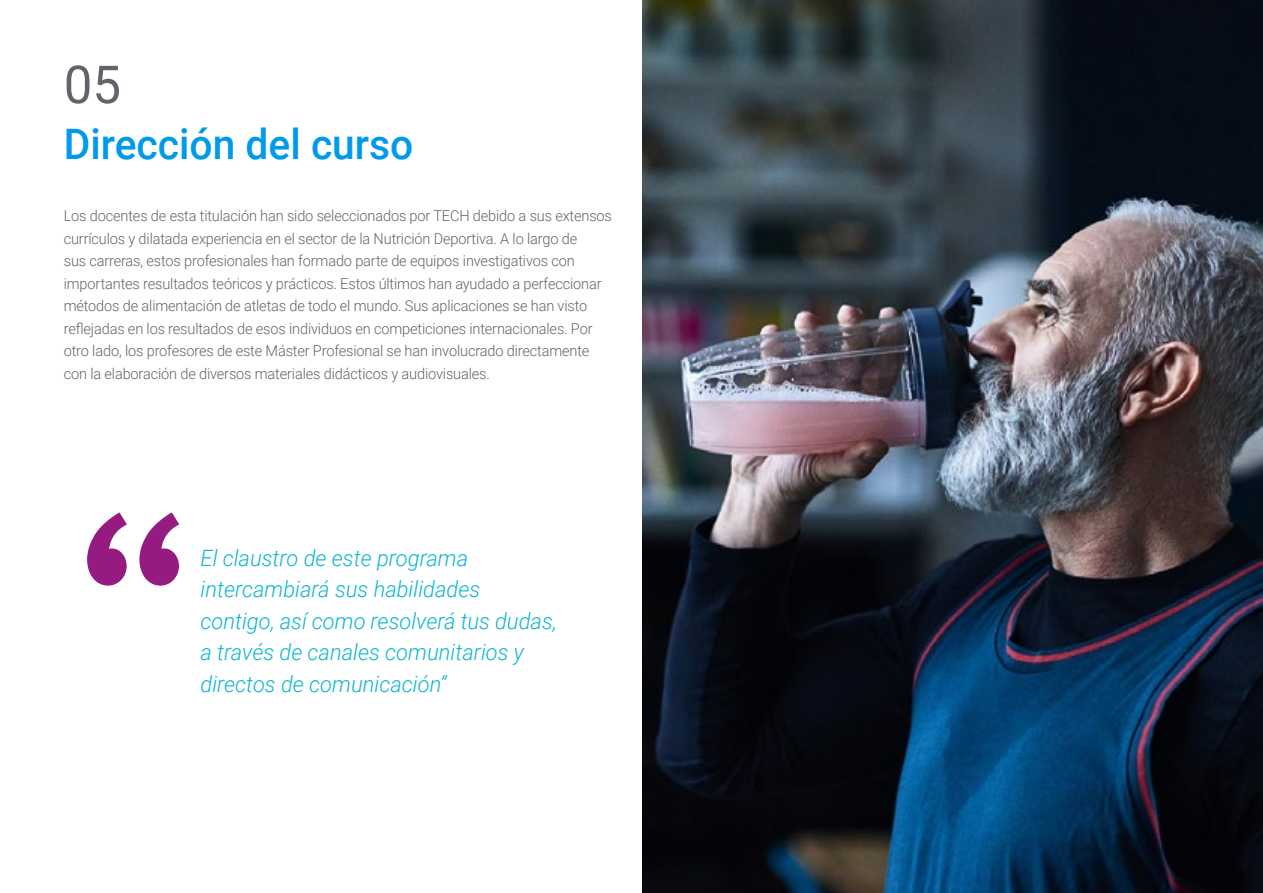
<style>
.page{position:relative;width:1263px;height:893px;background:#fff}
.page>*{position:absolute;margin:0;border:0;box-sizing:border-box;transform-origin:0 0}
.t1{font:52.5px "Roboto";color:#61646a}
.t2{font:500 42px "Roboto";color:#009aeb}
.t3{font:italic 300 22.5px/31.5px "Roboto";color:#0fb6cf}
.t4{font:300 15px/22.5px "Roboto";letter-spacing:-.01em;color:#61646a}
</style>
<div class="page">
<img style="left:642px;top:0;width:621px;height:893px">
<svg style="left:87px;top:512px;width:92px;height:74px"></svg>
<h1 class="t1" style="left:64px;top:48px;width:59px">05</h1>
<h2 class="t2" style="left:64px;top:115px;width:351px">Dirección del curso</h2>
<p class="t4" style="left:64px;top:204px;width:550px">Los docentes de esta titulación han sido seleccionados por TECH debido a sus extensos currículos y dilatada experiencia en el sector de la Nutrición Deportiva. A lo largo de<br>sus carreras, estos profesionales han formado parte de equipos investigativos con importantes resultados teóricos y prácticos. Estos últimos han ayudado a perfeccionar métodos de alimentación de atletas de todo el mundo. Sus aplicaciones se han visto reflejadas en los resultados de esos individuos en competiciones internacionales. Por otro lado, los profesores de este Máster Profesional se han involucrado directamente con la elaboración de diversos materiales didácticos y audiovisuales.</p>
<h3 class="t3" style="left:200px;top:541px;width:358px">El claustro de este programa intercambiará sus habilidades contigo, así como resolverá tus dudas, a través de canales comunitarios y directos de comunicación”</h3>
</div>
